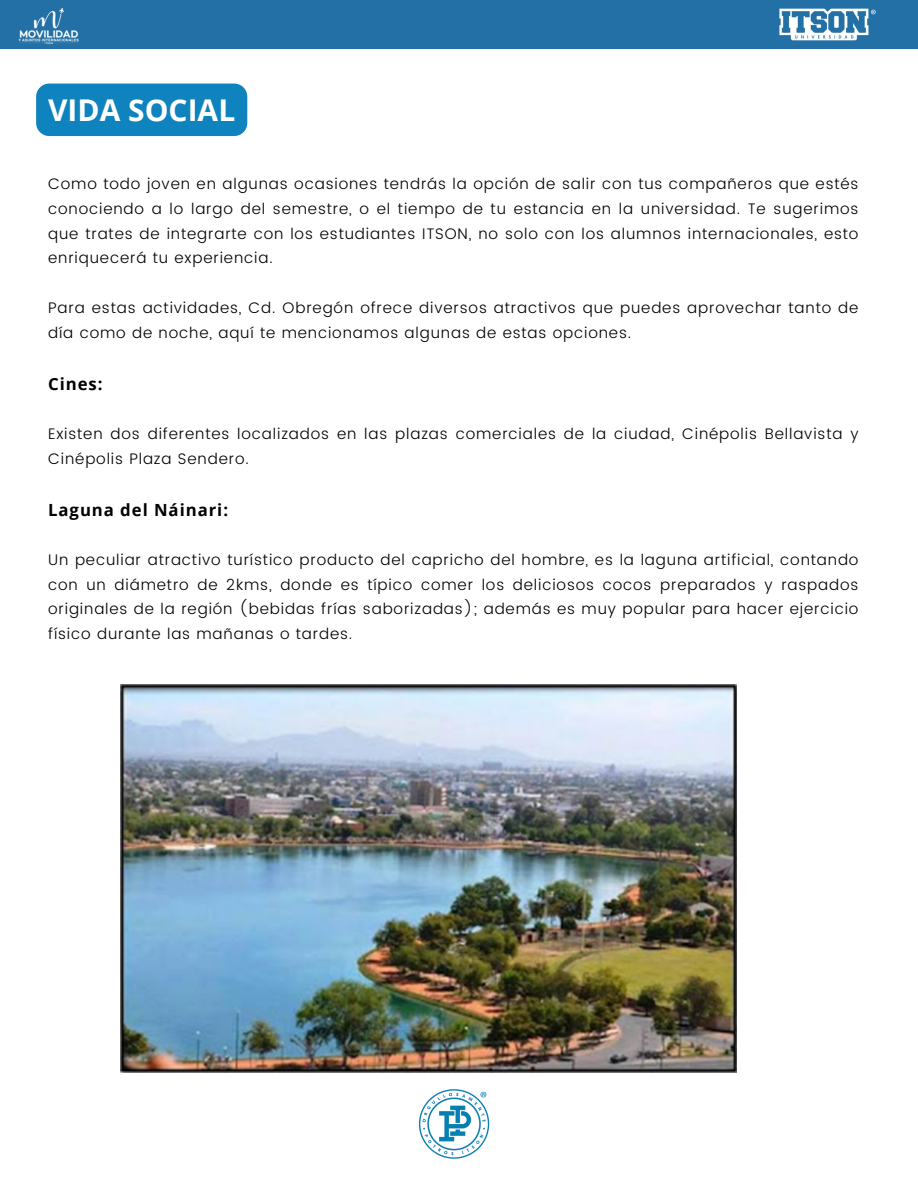
<style>
.page{position:relative;width:918px;height:1188px;background:#fff}
.page>*{position:absolute;margin:0;border:0;box-sizing:border-box;transform-origin:0 0}
.t1{font:700 30px "Open Sans";color:#fff}
.t2{font:700 16.8px "Open Sans";letter-spacing:.055em;color:#000}
.t3{font:300 15.3px/24.8px "Poppins";letter-spacing:.055em;color:#000;text-align:justify}
</style>
<div class="page">
<div style="left:0;top:0;width:918px;height:48px;background:#2270a5"></div>
<img style="left:779px;top:8px;width:97px;height:33px">
<img style="left:14px;top:7px;width:68px;height:42px">
<img style="left:418px;top:1089px;width:72px;height:70px">
<img style="left:120px;top:685px;width:617px;height:388px">
<div style="left:36px;top:84px;width:211px;height:52px;background:#0e83bd"></div>
<p class="t1" style="left:48px;top:89px;width:189px">VIDA SOCIAL</p>
<p class="t3" style="left:48px;top:171px;width:812px">Como todo joven en algunas ocasiones tendrás la opción de salir con tus compañeros que estés conociendo a lo largo del semestre, o el tiempo de tu estancia en la universidad. Te sugerimos que trates de integrarte con los estudiantes ITSON, no solo con los alumnos internacionales, esto enriquecerá tu experiencia.</p>
<p class="t3" style="left:48px;top:295px;width:812px">Para estas actividades, Cd. Obregón ofrece diversos atractivos que puedes aprovechar tanto de día como de noche, aquí te mencionamos algunas de estas opciones.</p>
<p class="t2" style="left:48px;top:373px;width:56px">Cines:</p>
<p class="t3" style="left:48px;top:421px;width:812px">Existen dos diferentes localizados en las plazas comerciales de la ciudad, Cinépolis Bellavista y<br>Cinépolis Plaza Sendero.</p>
<p class="t2" style="left:48px;top:499px;width:181px">Laguna del Náinari:</p>
<p class="t3" style="left:48px;top:547px;width:812px">Un peculiar atractivo turístico producto del capricho del hombre, es la laguna artificial, contando con un diámetro de 2kms, donde es típico comer los deliciosos cocos preparados y raspados originales de la región (bebidas frías saborizadas); además es muy popular para hacer ejercicio físico durante las mañanas o tardes.</p>
</div>
